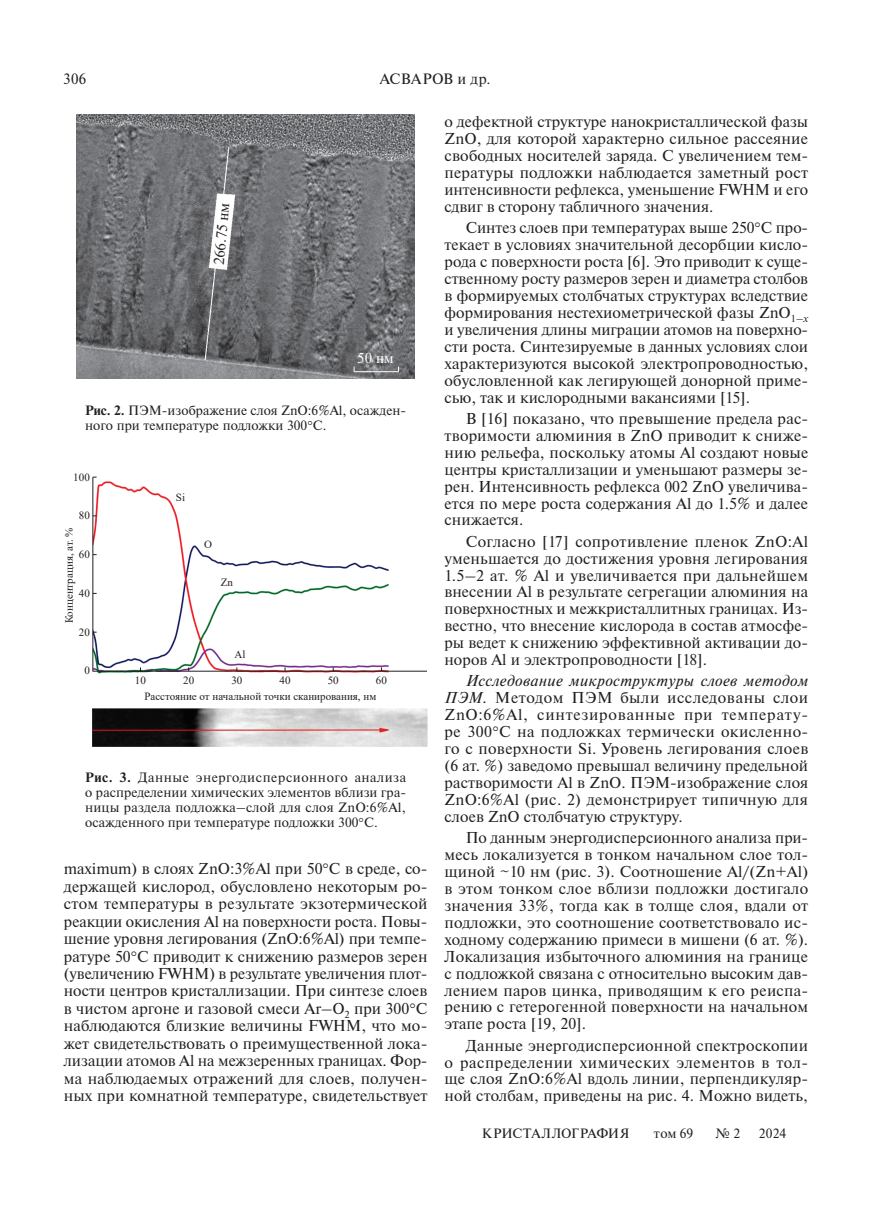
<style>
.page{position:relative;width:872px;height:1212px;background:#fff}
.page>*{position:absolute;margin:0;border:0;box-sizing:border-box;transform-origin:0 0}
.t1{font:15.75px/17px "Newton";color:#231f20;text-align:justify}
.t2{font:15px "Newton";letter-spacing:.02em;color:#231f20}
.t3{font:15px "Times New Roman";color:#231f20}
.t4{font:15px "Times New Roman";color:#fff}
.t5{font:13.5px/15px "Newton";color:#231f20;text-align:justify}
.t6{font:10.95px/15.8px "Times New Roman";color:#231f20}
.s1{font-weight:700}
.s2{font-style:italic}
</style>
<div class="page">
<img style="left:92px;top:476px;width:335px;height:270px">
<svg style="left:92px;top:477px;width:335px;height:195px"></svg>
<img style="left:77px;top:115px;width:337px;height:264px">
<hr style="left:354px;top:371px;width:44px;height:1px;background:#fff">
<p class="t2" style="left:63px;top:69px;width:25px">306</p>
<p class="t2" style="left:380px;top:69px;width:112px">АСВАРОВ и др.</p>
<p class="t3" style="left:208px;top:264px;width:64px;rotate:-85deg">266.75 нм</p>
<p class="t4" style="left:357px;top:347px;width:38px">50 нм</p>
<p class="t5" style="left:85px;top:403px;width:323px"><span class="s1">Рис. 2.</span> ПЭМ-изображение слоя ZnO:6%Al, осажден&shy;ного при температуре подложки 300 C.</p>
<p class="t6" style="left:73px;top:469px;width:18px">100</p>
<p class="t6" style="left:79px;top:508px;width:13px">80</p>
<p class="t6" style="left:61px;top:623px;width:97px;rotate:-90deg">Концентрация, ат. %</p>
<p class="t6" style="left:79px;top:546px;width:13px">60</p>
<p class="t6" style="left:79px;top:585px;width:13px">40</p>
<p class="t6" style="left:79px;top:624px;width:13px">20</p>
<p class="t6" style="left:84px;top:662px;width:7px">0</p>
<p class="t6" style="left:176px;top:490px;width:11px">Si</p>
<p class="t6" style="left:204px;top:536px;width:9px">O</p>
<p class="t6" style="left:221px;top:574px;width:14px">Zn</p>
<p class="t6" style="left:234px;top:646px;width:13px">Al</p>
<p class="t6" style="left:135px;top:672px;width:13px">10</p>
<p class="t6" style="left:183px;top:672px;width:13px">20</p>
<p class="t6" style="left:144px;top:672px;width:233px;text-indent:87px">30<br>Расстояние от начальной точки сканирования, нм</p>
<p class="t6" style="left:279px;top:672px;width:13px">40</p>
<p class="t6" style="left:328px;top:672px;width:13px">50</p>
<p class="t6" style="left:376px;top:672px;width:13px">60</p>
<p class="t5" style="left:85px;top:770px;width:322px"><span class="s1">Рис. 3.</span> Данные энергодисперсионного анализа о распределении химических элементов вблизи гра&shy;ницы раздела подложка–слой для слоя ZnO:6%Al, осажденного при температуре подложки 300 C.</p>
<p class="t1" style="left:64px;top:860px;width:365px;line-height:17.5px">maximum) в слоях ZnO:3%Al при 50 C в среде, со&shy;держащей кислород, обусловлено некоторым ро&shy;стом температуры в результате экзотермической реакции окисления Al на поверхности роста. Повы&shy;шение уровня легирования (ZnO:6%Al) при темпе&shy;ратуре 50 C приводит к снижению размеров зерен (увеличению FWHM) в результате увеличения плот&shy;ности центров кристаллизации. При синтезе слоев в чистом аргоне и газовой смеси Ar–O<sub>2</sub> при 300 C наблюдаются близкие величины FWHM, что мо&shy;жет свидетельствовать о преимущественной лока&shy;лизации атомов Al на межзеренных границах. Фор&shy;ма наблюдаемых отражений для слоев, получен&shy;ных при комнатной температуре, свидетельствует</p>
<p class="t1" style="left:444px;top:114px;width:365px">о дефектной структуре нанокристаллической фазы ZnO, для которой характерно сильное рассеяние свободных носителей заряда. С увеличением тем&shy;пературы подложки наблюдается заметный рост интенсивности рефлекса, уменьшение FWHM и его сдвиг в сторону табличного значения.</p>
<p class="t1" style="left:444px;top:220px;width:365px;text-indent:21px">Синтез слоев при температурах выше 250 C про&shy;текает в условиях значительной десорбции кисло&shy;рода с поверхности роста [6]. Это приводит к суще&shy;ственному росту размеров зерен и диаметра столбов в формируемых столбчатых структурах вследствие формирования нестехиометрической фазы ZnO<sub>1–</sub><sub>x </sub>и увеличения длины миграции атомов на поверхно&shy;сти роста. Синтезируемые в данных условиях слои характеризуются высокой электропроводностью, обусловленной как легирующей донорной приме&shy;сью, так и кислородными вакансиями [15].</p>
<p class="t1" style="left:444px;top:410px;width:365px;text-indent:21px">В [16] показано, что превышение предела рас&shy;творимости алюминия в ZnO приводит к сниже&shy;нию рельефа, поскольку атомы Al создают новые центры кристаллизации и уменьшают размеры зе&shy;рен. Интенсивность рефлекса 002 ZnO увеличива&shy;ется по мере роста содержания Al до 1.5% и далее снижается.</p>
<p class="t1" style="left:444px;top:533px;width:365px;text-indent:21px">Согласно [17] сопротивление пленок ZnO:Al уменьшается до достижения уровня легирования 1.5–2 ат. % Al и увеличивается при дальнейшем внесении Al в результате сегрегации алюминия на поверхностных и межкристаллитных границах. Из&shy;вестно, что внесение кислорода в состав атмосфе&shy;ры ведет к снижению эффективной активации до&shy;норов Al и электропроводности [18].</p>
<p class="t1" style="left:444px;top:673px;width:365px;text-indent:21px"><span class="s2">Исследование микроструктуры слоев методом ПЭМ.</span> Методом ПЭМ были исследованы слои ZnO:6%Al, синтезированные при температу&shy;ре 300 C на подложках термически окисленно&shy;го с поверхности Si. Уровень легирования слоев (6 ат. %) заведомо превышал величину предельной растворимости Al в ZnO. ПЭМ-изображение слоя ZnO:6%Al (рис. 2) демонстрирует типичную для слоев ZnO столбчатую структуру.</p>
<p class="t1" style="left:444px;top:829px;width:365px;text-indent:21px">По данным энергодисперсионного анализа при&shy;месь локализуется в тонком начальном слое тол&shy;щиной ~10 нм (рис. 3). Соотношение Al/(Zn+Al) в этом тонком слое вблизи подложки достигало значения 33%, тогда как в толще слоя, вдали от подложки, это соотношение соответствовало ис&shy;ходному содержанию примеси в мишени (6 ат. %).<br>Локализация избыточного алюминия на границе с подложкой связана с относительно высоким дав&shy;лением паров цинка, приводящим к его реиспа&shy;рению с гетерогенной поверхности на начальном этапе роста [19, 20].</p>
<p class="t1" style="left:444px;top:1037px;width:365px;text-indent:21px">Данные энергодисперсионной спектроскопии о распределении химических элементов в тол&shy;ще слоя ZnO:6%Al вдоль линии, перпендикуляр&shy;ной столбам, приведены на рис. 4. Можно видеть,</p>
<p class="t5" style="left:482px;top:1126px;width:149px">КРИСТАЛЛОГРАФИЯ</p>
<p class="t5" style="left:654px;top:1126px;width:41px">том 69</p>
<p class="t5" style="left:715px;top:1126px;width:26px">№ 2</p>
<p class="t5" style="left:759px;top:1126px;width:29px">2024</p>
</div>
